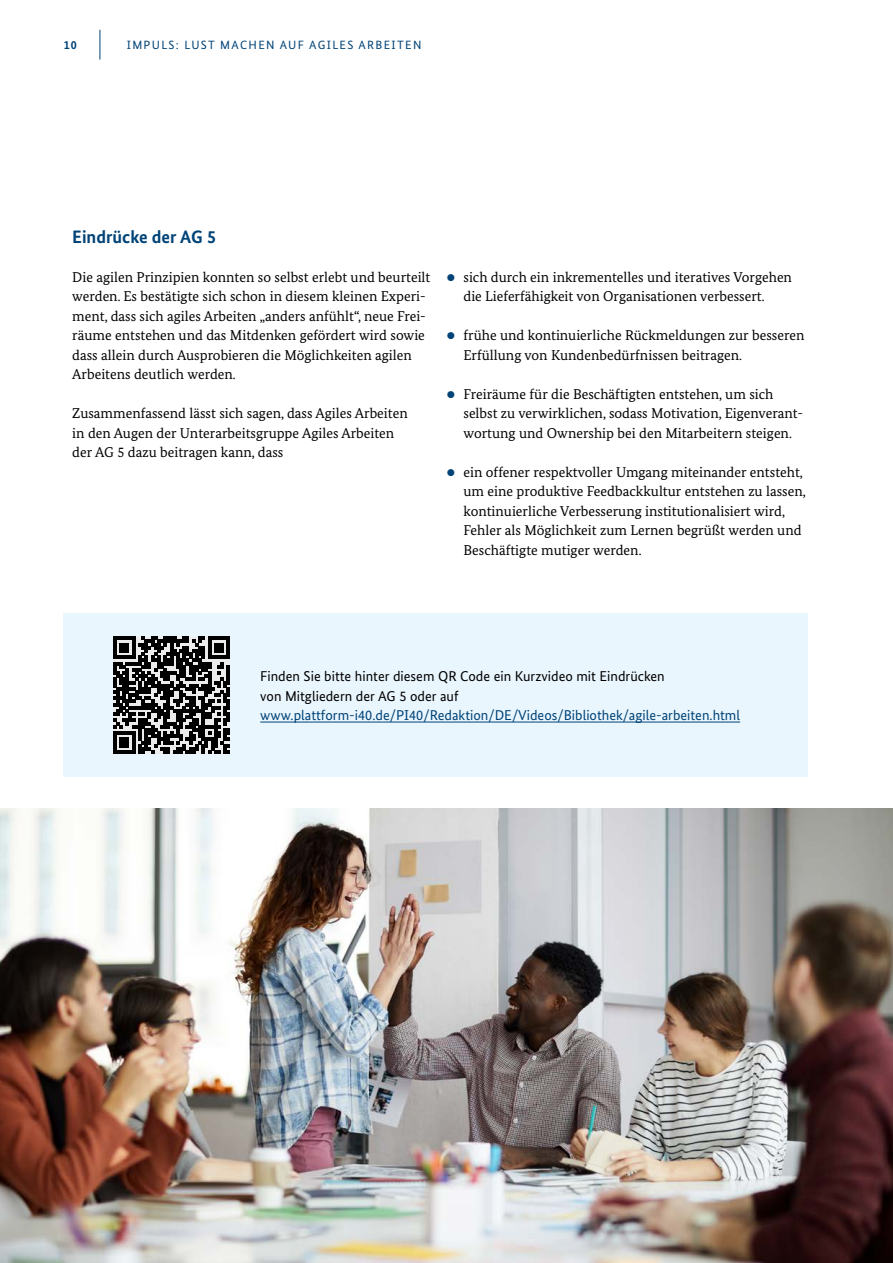
<style>
.page{position:relative;width:893px;height:1263px;background:#fff}
.page>*{position:absolute;margin:0;border:0;box-sizing:border-box;transform-origin:0 0}
.t1{font:700 18px "Bundes Sans";color:#004377}
.t2{font:14.25px/19.5px "Bundes Serif";color:#000}
.t3{font:14.25px/19.5px "Bundes Sans";color:#000}
.t4{font:12px "Bundes Sans";letter-spacing:.11em;color:#004377}
.t5{font:700 12px "Bundes Sans";color:#004377}
.s1{color:#004377}
</style>
<div class="page">
<hr style="left:100px;top:30px;width:1px;height:30px;background:#004377">
<div style="left:64px;top:613px;width:744px;height:164px;background:#eaf6fe"></div>
<hr style="left:260px;top:721px;width:480px;height:1px;background:#004377">
<svg style="left:113px;top:637px;width:117px;height:117px;background:#515152"></svg>
<img style="left:0;top:808px;width:893px;height:455px">
<p class="t5" style="left:64px;top:37px;width:15px">10</p>
<p class="t4" style="left:127px;top:37px;width:296px">IMPULS: LUST MACHEN AUF AGILES ARBEITEN</p>
<h3 class="t1" style="left:72px;top:226px;width:145px">Eindrücke der AG 5</h3>
<p class="t2" style="left:72px;top:267px;width:360px">Die agilen Prinzipien konnten so selbst erlebt und beurteilt werden. Es bestätigte sich schon in diesem kleinen Experi&shy;ment, dass sich agiles Arbeiten „anders anfühlt“, neue Frei&shy;räume entstehen und das Mitdenken gefördert wird sowie dass allein durch Ausprobieren die Möglichkeiten agilen Arbeitens deutlich werden.</p>
<p class="t2" style="left:72px;top:404px;width:337px">Zusammenfassend lässt sich sagen, dass Agiles Arbeiten in den Augen der Unterarbeitsgruppe Agiles Arbeiten der AG 5 dazu beitragen kann, dass</p>
<p class="t2" style="left:463px;top:267px;width:330px;text-indent:-17px"><span class="s1">•</span> sich durch ein inkrementelles und iteratives Vorgehen die Lieferfähigkeit von Organisationen verbessert.</p>
<p class="t2" style="left:463px;top:326px;width:342px;text-indent:-17px"><span class="s1">•</span> frühe und kontinuierliche Rückmeldungen zur besseren<br>Erfüllung von Kundenbedürfnissen beitragen.</p>
<p class="t2" style="left:463px;top:384px;width:341px;text-indent:-17px"><span class="s1">•</span> Freiräume für die Beschäftigten entstehen, um sich selbst zu verwirklichen, sodass Motivation, Eigenverant&shy;wortung und Ownership bei den Mitarbeitern steigen.</p>
<p class="t2" style="left:463px;top:462px;width:344px;text-indent:-17px"><span class="s1">•</span> ein offener respektvoller Umgang miteinander entsteht, um eine produktive Feedbackkultur entstehen zu lassen, kontinuierliche Verbesserung institutionalisiert wird, Fehler als Möglichkeit zum Lernen begrüßt werden und Beschäftigte mutiger werden.</p>
<p class="t3" style="left:260px;top:666px;width:481px">Finden Sie bitte hinter diesem QR Code ein Kurzvideo mit Eindrücken<br>von Mitgliedern der AG 5 oder auf <span class="s1">www.plattform-i40.de/PI40/Redaktion/DE/Videos/Bibliothek/agile-arbeiten.html</span></p>
</div>
